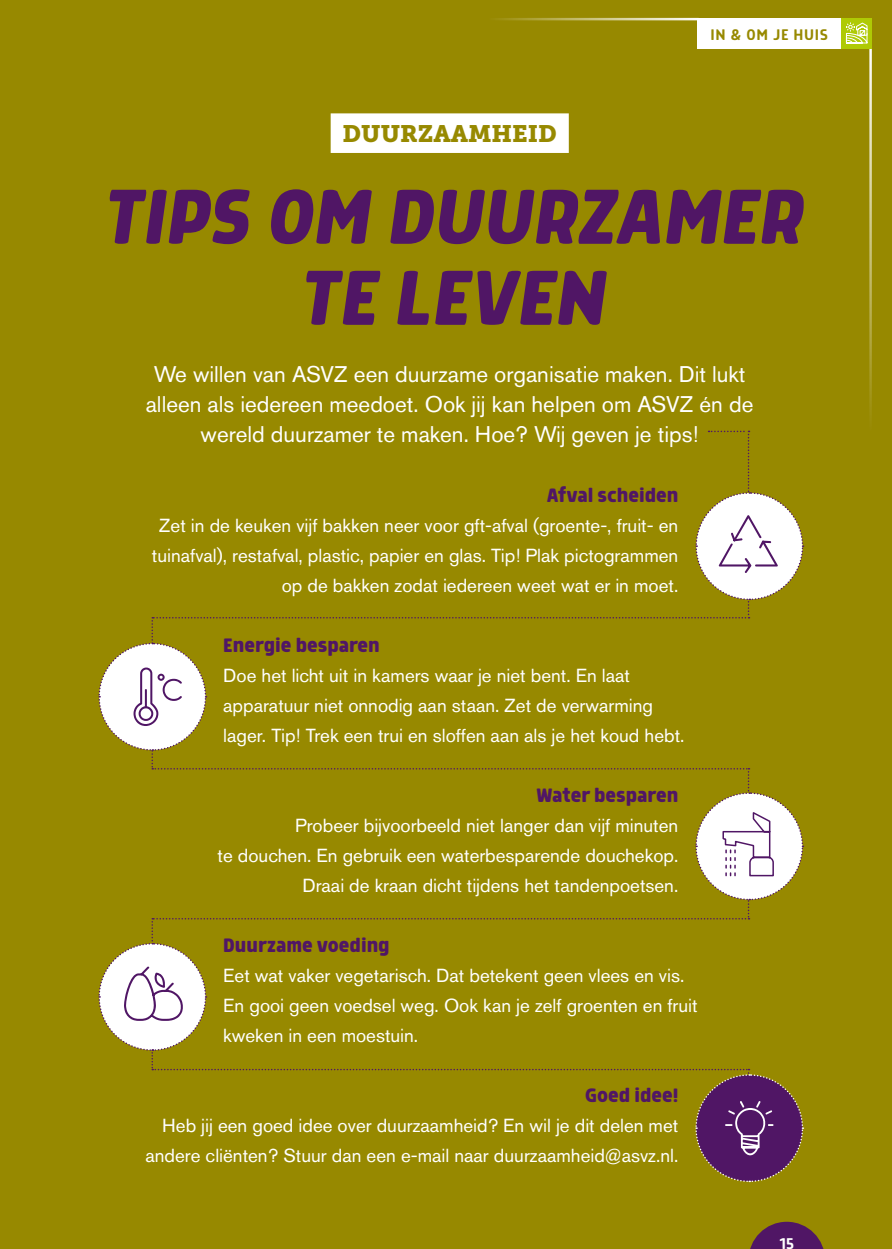
<style>
.page{position:relative;width:892px;height:1249px;background:#fff}
.page>*{position:absolute;margin:0;border:0;box-sizing:border-box;transform-origin:0 0}
.t1{font:italic 700 90px/81px "Morl";color:#501665;text-align:center}
.t2{font:23.7px "Museo Slab 900";color:#978900}
.t3{font:22.5px/30px "Akzidenz Grotesk Pro";color:#fff;text-align:center}
.t4{font:700 22.5px "Morl";color:#501665}
.t5{font:18.75px/30px "Akzidenz Grotesk Pro";color:#fff;text-align:right}
.t6{font:18px "Morl";color:#fff}
.t7{font:17.85px "Morl";letter-spacing:.04em;color:#978900}
</style>
<div class="page">
<div style="left:0;top:0;width:892px;height:1248px;background:#978900"></div>
<div style="left:331px;top:113px;width:238px;height:40px;background:#fff"></div>
<svg style="left:750px;top:1221px;width:73px;height:27px"></svg>
<hr style="left:869px;top:48px;width:3px;height:383px;background:#fff">
<hr style="left:488px;top:18px;width:211px;height:2px;background:#fff">
<div style="left:697px;top:18px;width:144px;height:30px;background:#fff"></div>
<div style="left:841px;top:18px;width:31px;height:30px;background:#afca05"></div>
<svg style="left:845px;top:22px;width:23px;height:22px"></svg>
<svg style="left:98px;top:430px;width:706px;height:752px"></svg>
<p class="t2" style="left:342px;top:120px;width:216px">DUURZAAMHEID</p>
<p class="t7" style="left:710px;top:24px;width:119px">IN &amp; OM JE HUIS</p>
<h1 class="t1" style="left:101px;top:174px;width:701px">TIPS OM DUURZAMER<br>TE LEVEN</h1>
<p class="t3" style="left:146px;top:359px;width:609px">We willen van ASVZ een duurzame organisatie maken. Dit lukt alleen als iedereen meedoet. Ook jij kan helpen om ASVZ én de wereld duurzamer te maken. Hoe? Wij geven je tips!</p>
<p class="t4" style="left:547px;top:482px;width:133px">Afval scheiden</p>
<p class="t5" style="left:152px;top:510px;width:528px">Zet in de keuken vijf bakken neer voor gft-afval (groente-, fruit- en tuinafval), restafval, plastic, papier en glas. Tip! Plak pictogrammen op de bakken zodat iedereen weet wat er in moet.</p>
<p class="t4" style="left:223px;top:632px;width:158px">Energie besparen</p>
<p class="t5" style="left:223px;top:660px;width:463px;text-align:left">Doe het licht uit in kamers waar je niet bent. En laat apparatuur niet onnodig aan staan. Zet de verwarming lager. Tip! Trek een trui en sloffen aan als je het koud hebt.</p>
<p class="t4" style="left:536px;top:782px;width:143px">Water besparen</p>
<p class="t5" style="left:218px;top:810px;width:462px">Probeer bijvoorbeeld niet langer dan vijf minuten<br>te douchen. En gebruik een waterbesparende douchekop.<br>Draai de kraan dicht tijdens het tandenpoetsen.</p>
<p class="t4" style="left:223px;top:932px;width:168px">Duurzame voeding</p>
<p class="t5" style="left:223px;top:960px;width:476px;text-align:left">Eet wat vaker vegetarisch. Dat betekent geen vlees en vis.<br>En gooi geen voedsel weg. Ook kan je zelf groenten en fruit kweken in een moestuin.</p>
<p class="t4" style="left:585px;top:1082px;width:95px">Goed idee!</p>
<p class="t5" style="left:145px;top:1110px;width:534px">Heb jij een goed idee over duurzaamheid? En wil je dit delen met andere cliënten? Stuur dan een e-mail naar duurzaamheid@asvz.nl.</p>
<p class="t6" style="left:779px;top:1233px;width:16px">15</p>
</div>
